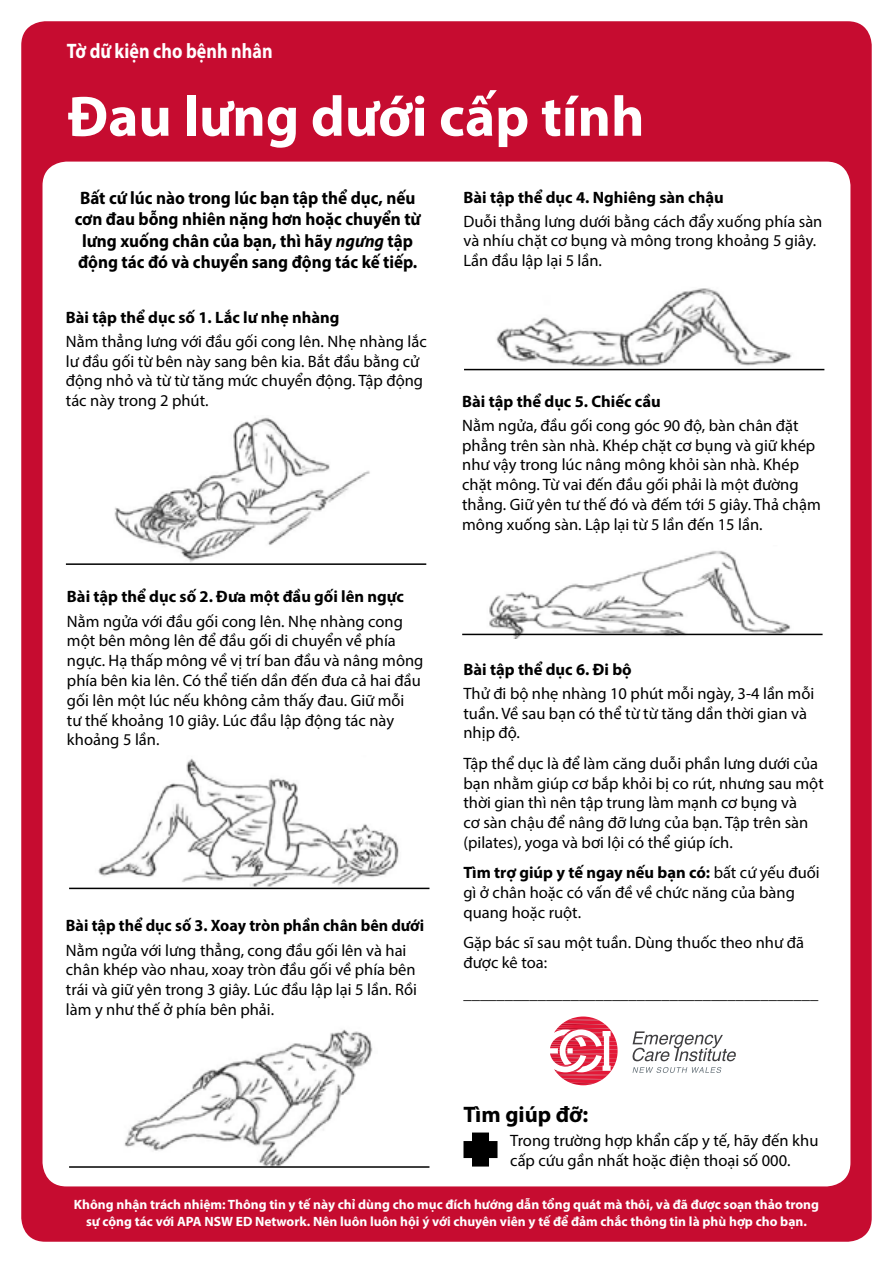
<style>
.page{position:relative;width:893px;height:1263px;background:#fff}
.page>*{position:absolute;margin:0;border:0;box-sizing:border-box;transform-origin:0 0}
.t1{font:700 57.15px "Myriad Pro";color:#fff}
.t2{font:700 22.5px "Myriad Pro";color:#000}
.t3{font:700 21px "Myriad Pro";color:#fff;scale:.86 1}
.t4{font:700 18px/21.6px "Myriad Pro";color:#000;text-align:center;scale:.95 1}
.t5{font:16.5px/19.8px "Myriad Pro";color:#000}
.t6{font:700 16.5px "Myriad Pro";color:#000}
.t7{font:700 13.5px/16.8px "Myriad Pro";color:#fff;text-align:center}
.s1{font-style:italic}
.s2{font-weight:700}
</style>
<div class="page">
<div style="left:21px;top:21px;width:851px;height:1221px;background:#c60c30;border-radius:24px"></div>
<div style="left:43px;top:162px;width:807px;height:1024px;background:#fff;border-radius:24px"></div>
<svg style="left:632px;top:1031px;width:104px;height:30px"></svg>
<svg style="left:633px;top:1067px;width:88px;height:6px"></svg>
<svg style="left:550px;top:1016px;width:68px;height:69px"></svg>
<img style="left:114px;top:417px;width:256px;height:146px">
<hr style="left:66px;top:563px;width:360px;height:2px;background:#000">
<img style="left:86px;top:758px;width:321px;height:130px">
<hr style="left:69px;top:888px;width:360px;height:1px;background:#000">
<img style="left:124px;top:1029px;width:249px;height:137px">
<hr style="left:69px;top:1166px;width:360px;height:2px;background:#000">
<img style="left:490px;top:288px;width:308px;height:81px">
<hr style="left:464px;top:369px;width:360px;height:1px;background:#000">
<img style="left:482px;top:550px;width:311px;height:89px">
<hr style="left:462px;top:634px;width:361px;height:1px;background:#000">
<svg style="left:463px;top:1132px;width:34px;height:34px"></svg>
<p class="t3" style="left:67px;top:38px;width:241px">Tờ dữ kiện cho bệnh nhân</p>
<h1 class="t1" style="left:68px;top:79px;width:578px">Đau lưng dưới cấp tính</h1>
<p class="t4" style="left:75px;top:186px;width:366px">Bất cứ lúc nào trong lúc bạn tập thể dục, nếu cơn đau bỗng nhiên nặng hơn hoặc chuyển từ lưng xuống chân của bạn, thì hãy <span class="s1">ngưng</span> tập động tác đó và chuyển sang động tác kế tiếp.</p>
<p class="t6" style="left:66px;top:306px;width:275px">Bài tập thể dục số 1. Lắc lư nhẹ nhàng</p>
<p class="t5" style="left:66px;top:331px;width:362px">Nằm thẳng lưng với đầu gối cong lên. Nhẹ nhàng lắc lư đầu gối từ bên này sang bên kia. Bắt đầu bằng cử động nhỏ và từ từ tăng mức chuyển động. Tập động tác này trong 2 phút.</p>
<p class="t6" style="left:67px;top:586px;width:338px">Bài tập thể dục số 2. Đưa một đầu gối lên ngực</p>
<p class="t5" style="left:67px;top:611px;width:358px">Nằm ngửa với đầu gối cong lên. Nhẹ nhàng cong một bên mông lên để đầu gối di chuyển về phía ngực. Hạ thấp mông về vị trí ban đầu và nâng mông phía bên kia lên. Có thể tiến dần đến đưa cả hai đầu gối lên một lúc nếu không cảm thấy đau. Giữ mỗi<br>tư thế khoảng 10 giây. Lúc đầu lập động tác này khoảng 5 lần.</p>
<p class="t6" style="left:66px;top:915px;width:360px">Bài tập thể dục số 3. Xoay tròn phần chân bên dưới</p>
<p class="t5" style="left:66px;top:940px;width:352px">Nằm ngửa với lưng thẳng, cong đầu gối lên và hai chân khép vào nhau, xoay tròn đầu gối về phía bên trái và giữ yên trong 3 giây. Lúc đầu lập lại 5 lần. Rồi làm y như thế ở phía bên phải.</p>
<p class="t6" style="left:463px;top:186px;width:262px">Bài tập thể dục 4. Nghiêng sàn chậu</p>
<p class="t5" style="left:463px;top:211px;width:360px">Duỗi thẳng lưng dưới bằng cách đẩy xuống phía sàn và nhíu chặt cơ bụng và mông trong khoảng 5 giây.<br>Lần đầu lập lại 5 lần.</p>
<p class="t6" style="left:462px;top:390px;width:200px">Bài tập thể dục 5. Chiếc cầu</p>
<p class="t5" style="left:462px;top:415px;width:360px">Nằm ngửa, đầu gối cong góc 90 độ, bàn chân đặt phẳng trên sàn nhà. Khép chặt cơ bụng và giữ khép như vậy trong lúc nâng mông khỏi sàn nhà. Khép chặt mông. Từ vai đến đầu gối phải là một đường thẳng. Giữ yên tư thế đó và đếm tới 5 giây. Thả chậm mông xuống sàn. Lập lại từ 5 lần đến 15 lần.</p>
<p class="t6" style="left:463px;top:658px;width:170px">Bài tập thể dục 6. Đi bộ</p>
<p class="t5" style="left:463px;top:683px;width:352px">Thử đi bộ nhẹ nhàng 10 phút mỗi ngày, 3-4 lần mỗi tuần. Về sau bạn có thể từ từ tăng dần thời gian và nhịp độ.</p>
<p class="t5" style="left:463px;top:753px;width:362px">Tập thể dục là để làm căng duỗi phần lưng dưới của bạn nhằm giúp cơ bắp khỏi bị co rút, nhưng sau một thời gian thì nên tập trung làm mạnh cơ bụng và<br>cơ sàn chậu để nâng đỡ lưng của bạn. Tập trên sàn (pilates ,) yoga và bơi lội có thể giúp ích.</p>
<p class="t5" style="left:463px;top:863px;width:358px"><span class="s2">Tìm trợ giúp tếy ngay nếu bạn có:</span> bất cứ yếu đuối gì ở chân hoặc có vấn đề về chức năng của bàng quang hoặc ruột.</p>
<p class="t5" style="left:463px;top:933px;width:342px">Gặp bác sĩ sau một tuần. Dùng thuốc theo như đã được kê toa:</p>
<p class="t5" style="left:463px;top:983px;width:356px">___________________________________________</p>
<h2 class="t2" style="left:463px;top:1100px;width:126px">Tìm giúp đỡ:</h2>
<p class="t5" style="left:510px;top:1130px;width:310px">Trong trường hợp khẩn cấp tếy , hãy đến khu cấp cứu gần nhất hoặc điện thoại số 000.</p>
<p class="t7" style="left:74px;top:1196px;width:746px">Không nhận trách nhiệm: Thông tin tếy này chỉ dùng cho mục đích hướng dẫn tổng quát mà thôi, và đã được soạn thảo trong sự cộng tác với APA NSW ED Network. Nên luôn luôn hội ý với chuyên viên tếy để đảm chắc thông tin là phù hợp cho bạn.</p>
</div>
